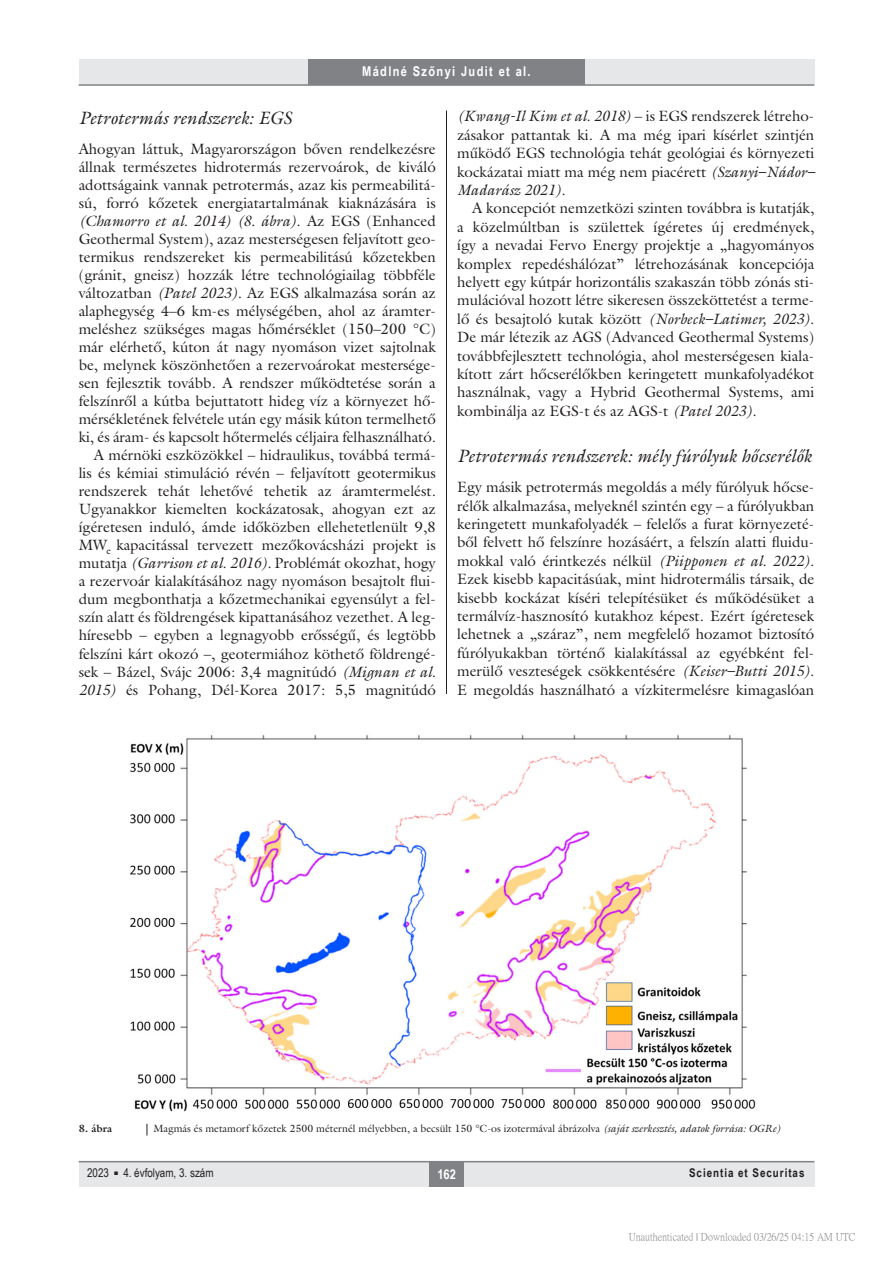
<style>
.page{position:relative;width:893px;height:1263px;background:#fff}
.page>*{position:absolute;margin:0;border:0;box-sizing:border-box;transform-origin:0 0}
.alcimkurziv{font:italic 18px "Galliard Reg";color:#231f20}
.Body_Text{font:15px/18.5px "Galliard Reg";color:#231f20;text-align:justify}
.Body_tompa{font:15px/18px "Galliard Reg";color:#231f20;text-align:justify}
.t1{font:700 13.5px "Arial Narrow";letter-spacing:.1em;color:#fff}
.t2{font:12px "Arial Narrow";color:#231f20}
.t3{font:700 12px "Arial Narrow";letter-spacing:.08em;color:#231f20}
.kepalairas2{font:10.5px "Galliard Reg";color:#231f20}
.t4{font:10.5px "P Ming Li U";color:rgb(0 0 0/.5)}
.kepalairas1{font:700 10.5px "Galliard Reg";color:#231f20}
.s1{font-style:italic}
</style>
<div class="page">
<div style="left:79px;top:1161px;width:735px;height:25px;background:#e6e7e9"></div>
<hr style="left:79px;top:1161px;width:735px;height:1px;background:#808285">
<div style="left:430px;top:1161px;width:34px;height:25px;background:#808285"></div>
<div style="left:79px;top:60px;width:735px;height:25px;background:#e6e7e9"></div>
<div style="left:308px;top:60px;width:277px;height:25px;background:#808285"></div>
<hr style="left:79px;top:84px;width:735px;height:2px;background:#808285">
<hr style="left:446px;top:111px;width:1px;height:1026px;background:#231f20">
<div style="left:79px;top:694px;width:736px;height:430px;background:#fff"></div>
<img style="left:130px;top:734px;width:626px;height:378px">
<p class="t1" style="left:362px;top:61px;width:170px">Mádlné Szőnyi Judit et al.</p>
<p class="alcimkurziv" style="left:79px;top:106px;width:214px">Petrotermás rendszerek: EGS</p>
<p class="Body_tompa" style="left:79px;top:139px;width:359px">Ahogyan láttuk, Magyarországon bőven rendelkezésre állnak természetes hidrotermás rezervoárok, de kiváló adottságaink vannak petrotermás, azaz kis permeabilitá&shy;sú, forró kőzetek energiatartalmának kiaknázására is <span class="s1">(Chamorro et al. 2014) (8. ábra)</span>. Az EGS (Enhanced Geothermal System), azaz mesterségesen feljavított geo&shy;termikus rendszereket kis permeabilitású kőzetekben (gránit, gneisz) hozzák létre technológiailag többféle változatban <span class="s1">(Patel 2023)</span>. Az EGS alkalmazása során az alaphegység 4–6 km-es mélységében, ahol az áramter&shy;meléshez szükséges magas hőmérséklet (150–200 °C) már elérhető, kúton át nagy nyomáson vizet sajtolnak be, melynek köszönhetően a rezervoárokat mestersége&shy;sen fejlesztik tovább. A rendszer működtetése során a felszínről a kútba bejuttatott hideg víz a környezet hő&shy;mérsékletének felvétele után egy másik kúton termelhető ki, és áram- és kapcsolt hőtermelés céljaira felhasználható.</p>
<p class="Body_Text" style="left:79px;top:446px;width:359px;line-height:18px;text-indent:15px">A mérnöki eszközökkel – hidraulikus, továbbá termá&shy;lis és kémiai stimuláció révén – feljavított geotermikus rendszerek tehát lehetővé tehetik az áramtermelést.<br>Ugyanakkor kiemelten kockázatosak, ahogyan ezt az ígéretesen induló, ámde időközben ellehetetlenült 9,8<br>MW<sub>e</sub> kapacitással tervezett mezőkovácsházi projekt is mutatja <span class="s1">(Garrison et al. 2016).</span> Problémát okozhat, hogy a rezervoár kialakításához nagy nyomáson besajtolt flui&shy;dum megbonthatja a kőzetmechanikai egyensúlyt a fel&shy;szín alatt és földrengések kipattanásához vezethet. A leg&shy;híresebb – egyben a legnagyobb erősségű, és legtöbb felszíni kárt okozó –, geotermiához köthető földrengé&shy;sek – Bázel, Svájc 2006: 3,4 magnitúdó <span class="s1">(Mignan et al.<br>2015)</span> és Pohang, Dél-Korea 2017: 5,5 magnitúdó</p>
<p class="Body_Text" style="left:457px;top:107px;width:359px"><span class="s1">(Kwang-Il Kim et al. 2018)</span> – is EGS rendszerek létreho&shy;zásakor pattantak ki. A ma még ipari kísérlet szintjén működő EGS technológia tehát geológiai és környezeti kockázatai miatt ma még nem piacérett <span class="s1">(Szanyi–Nádor– Madarász 2021).</span></p>
<p class="Body_Text" style="left:457px;top:199px;width:359px;text-indent:15px">A koncepciót nemzetközi szinten továbbra is kutatják, a közelmúltban is születtek ígéretes új eredmények, így a nevadai Fervo Energy projektje a „hagyományos komplex repedéshálózat” létrehozásának koncepciója helyett egy kútpár horizontális szakaszán több zónás sti&shy;mulációval hozott létre sikeresen összeköttetést a terme&shy;lő és besajtoló kutak között <span class="s1">(Norbeck–Latimer, 2023)</span>.<br>De már létezik az AGS (Advanced Geothermal Systems) továbbfejlesztett technológia, ahol mesterségesen kiala&shy;kított zárt hőcserélőkben keringetett munkafolyadékot használnak, vagy a Hybrid Geothermal Systems, ami kombinálja az EGS-t és az AGS-t <span class="s1">(Patel 2023).</span></p>
<p class="alcimkurziv" style="left:457px;top:444px;width:356px">Petrotermás rendszerek: mély fúrólyuk hőcserélők</p>
<p class="Body_tompa" style="left:457px;top:478px;width:359px;line-height:18.5px;text-align:left">Egy másik petrotermás megoldás a mély fúrólyuk hőcse&shy;rélők alkalmazása, melyeknél szintén egy – a fúrólyukban keringetett munkafolyadék – felelős a furat környezeté&shy;ből felvett hő felszínre hozásáért, a felszín alatti fluidu&shy;mokkal való érintkezés nélkül <span class="s1">(Piipponen et al. 2022)</span>.<br>Ezek kisebb kapacitásúak, mint hidrotermális társaik, de kisebb kockázat kíséri telepítésüket és működésüket a termálvíz-hasznosító kutakhoz képest. Ezért ígéretesek lehetnek a „száraz”, nem megfelelő hozamot biztosító fúrólyukakban történő kialakítással az egyébként fel&shy;merülő veszteségek csökkentésére <span class="s1">(Keiser–Butti 2015)</span>.<br>E megoldás használható a vízkitermelésre kimagaslóan</p>
<p class="kepalairas1" style="left:79px;top:1122px;width:35px">8. ábra</p>
<p class="kepalairas2" style="left:153px;top:1122px;width:629px">Magmás és metamorf kőzetek 2500 méternél mélyebben, a becsült 150 °C-os izotermával ábrázolva <span class="s1">(saját szerkesztés, adatok forrása: OGRe)</span></p>
<p class="t2" style="left:87px;top:1164px;width:128px">2023 <sup>■</sup> 4. évfolyam, 3. szám</p>
<p class="t1" style="left:437px;top:1163px;width:20px">162</p>
<p class="t3" style="left:689px;top:1164px;width:117px">Scientia et Securitas</p>
<p class="t4" style="left:629px;top:1232px;width:228px">Unauthenticated | Downloaded 03/26/25 04:15 AM UTC</p>
</div>
